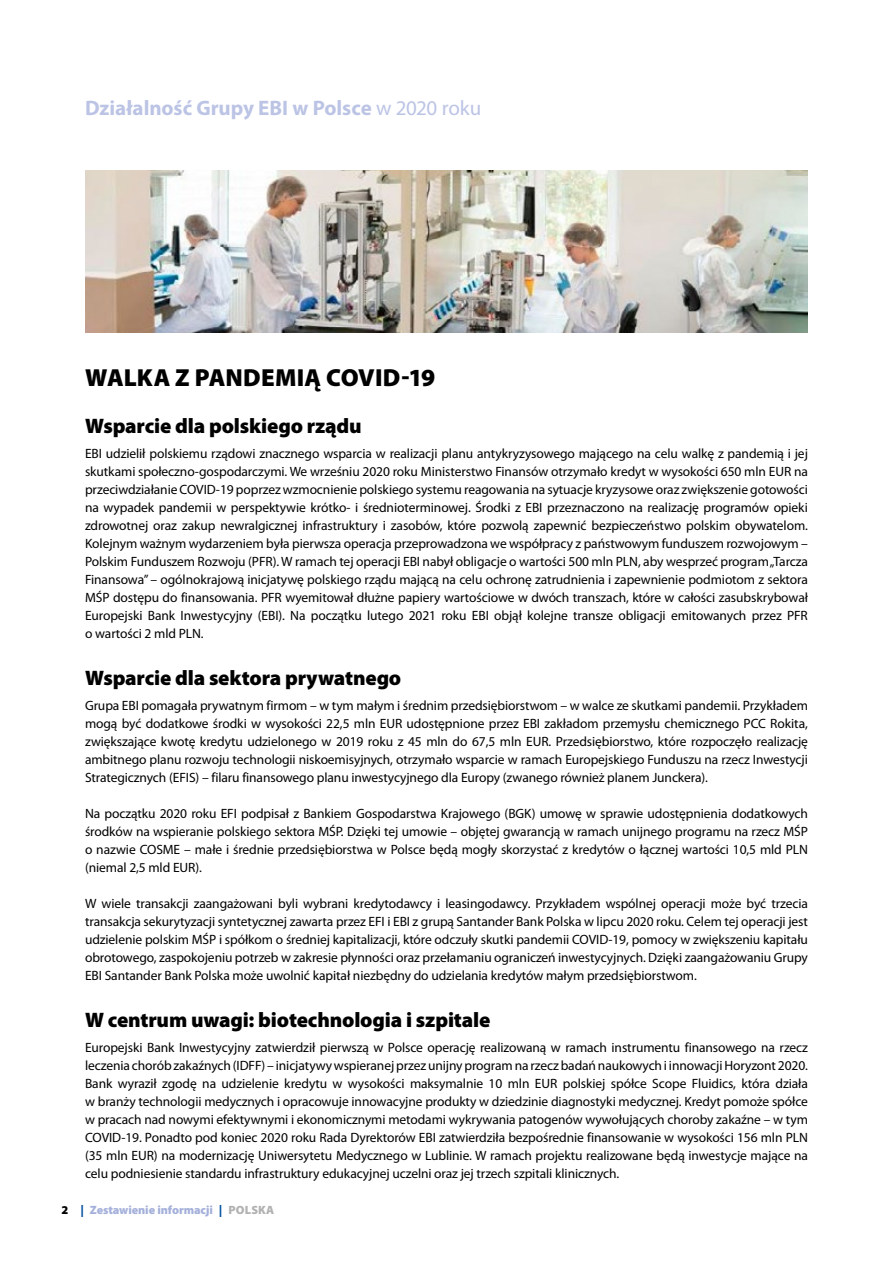
<style>
.page{position:relative;width:893px;height:1263px;background:#fff}
.page>*{position:absolute;margin:0;border:0;box-sizing:border-box;transform-origin:0 0}
.t1{font:900 24.75px "Myriad Pro";color:#000}
.t2{font:900 21px "Myriad Pro";letter-spacing:-.01em;color:#000}
.t3{font:700 21px "Myriad Pro";letter-spacing:-.005em;color:#bcc4e5}
.t4{font:13.5px/18px "Myriad Pro";letter-spacing:-.005em;color:#000;text-align:justify}
.t5{font:900 12px "Myriad Pro";letter-spacing:-.005em;color:#a5b1db}
.s1{font-weight:400}
.s2{color:#000}
.s3{color:#0051a0}
.s4{color:#b3b2b2}
</style>
<div class="page">
<img style="left:85px;top:170px;width:723px;height:162px">
<h2 class="t3" style="left:85px;top:96px;width:398px">Działalność Grupy EBI w Polsce <span class="s1">w 2020 roku</span></h2>
<h1 class="t1" style="left:85px;top:364px;width:352px">WALKA Z PANDEMIĄ COVID-19</h1>
<h2 class="t2" style="left:85px;top:414px;width:278px">Wsparcie dla polskiego rządu</h2>
<p class="t4" style="left:85px;top:445px;width:724px">EBI udzielił polskiemu rządowi znacznego wsparcia w realizacji planu antykryzysowego mającego na celu walkę z pandemią i jej skutkami społeczno-gospodarczymi. We wrześniu 2020 roku Ministerstwo Finansów otrzymało kredyt w wysokości 650 mln EUR na przeciwdziałanie COVID-19 poprzez wzmocnienie polskiego systemu reagowania na sytuacje kryzysowe oraz zwiększenie gotowości na wypadek pandemii w perspektywie krótko- i średnioterminowej. Środki z EBI przeznaczono na realizację programów opieki zdrowotnej oraz zakup newralgicznej infrastruktury i zasobów, które pozwolą zapewnić bezpieczeństwo polskim obywatelom.<br>Kolejnym ważnym wydarzeniem była pierwsza operacja przeprowadzona we współpracy z państwowym funduszem rozwojowym – Polskim Funduszem Rozwoju (PFR). W ramach tej operacji EBI nabył obligacje o wartości 500 mln PLN, aby wesprzeć program „Tarcza Finansowa” – ogólnokrajową inicjatywę polskiego rządu mającą na celu ochronę zatrudnienia i zapewnienie podmiotom z sektora MŚP dostępu do finansowania. PFR wyemitował dłużne papiery wartościowe w dwóch transzach, które w całości zasubskrybował Europejski Bank Inwestycyjny (EBI). Na początku lutego 2021 roku EBI objął kolejne transze obligacji emitowanych przez PFR o wartości 2 mld PLN.</p>
<h2 class="t2" style="left:85px;top:666px;width:318px">Wsparcie dla sektora prywatnego</h2>
<p class="t4" style="left:85px;top:697px;width:724px">Grupa EBI pomagała prywatnym firmom – w tym małym i średnim przedsiębiorstwom – w walce ze skutkami pandemii. Przykładem mogą być dodatkowe środki w wysokości 22,5 mln EUR udostępnione przez EBI zakładom przemysłu chemicznego PCC Rokita, zwiększające kwotę kredytu udzielonego w 2019 roku z 45 mln do 67,5 mln EUR. Przedsiębiorstwo, które rozpoczęło realizację ambitnego planu rozwoju technologii niskoemisyjnych, otrzymało wsparcie w ramach Europejskiego Funduszu na rzecz Inwestycji Strategicznych (EFIS) – filaru finansowego planu inwestycyjnego dla Europy (zwanego również planem Junckera).</p>
<p class="t4" style="left:85px;top:805px;width:724px">Na początku 2020 roku EFI podpisał z Bankiem Gospodarstwa Krajowego (BGK) umowę w sprawie udostępnienia dodatkowych środków na wspieranie polskiego sektora MŚP. Dzięki tej umowie – objętej gwarancją w ramach unijnego programu na rzecz MŚP o nazwie COSME – małe i średnie przedsiębiorstwa w Polsce będą mogły skorzystać z kredytów o łącznej wartości 10,5 mld PLN (niemal 2,5 mld EUR).</p>
<p class="t4" style="left:85px;top:895px;width:724px">W wiele transakcji zaangażowani byli wybrani kredytodawcy i leasingodawcy. Przykładem wspólnej operacji może być trzecia transakcja sekurytyzacji syntetycznej zawarta przez EFI i EBI z grupą Santander Bank Polska w lipcu 2020 roku. Celem tej operacji jest udzielenie polskim MŚP i spółkom o średniej kapitalizacji, które odczuły skutki pandemii COVID-19, pomocy w zwiększeniu kapitału obrotowego, zaspokojeniu potrzeb w zakresie płynności oraz przełamaniu ograniczeń inwestycyjnych. Dzięki zaangażowaniu Grupy EBI Santander Bank Polska może uwolnić kapitał niezbędny do udzielania kredytów małym przedsiębiorstwom.</p>
<h2 class="t2" style="left:85px;top:1008px;width:407px">W centrum uwagi: biotechnologia i szpitale</h2>
<p class="t4" style="left:85px;top:1039px;width:724px">Europejski Bank Inwestycyjny zatwierdził pierwszą w Polsce operację realizowaną w ramach instrumentu finansowego na rzecz leczenia chorób zakaźnych (IDFF) – inicjatywy wspieranej przez unijny program na rzecz badań naukowych i innowacji Horyzont 2020.<br>Bank wyraził zgodę na udzielenie kredytu w wysokości maksymalnie 10 mln EUR polskiej spółce Scope Fluidics, która działa w branży technologii medycznych i opracowuje innowacyjne produkty w dziedzinie diagnostyki medycznej. Kredyt pomoże spółce w pracach nad nowymi efektywnymi i ekonomicznymi metodami wykrywania patogenów wywołujących choroby zakaźne – w tym COVID-19. Ponadto pod koniec 2020 roku Rada Dyrektorów EBI zatwierdziła bezpośrednie finansowanie w wysokości 156 mln PLN (35 mln EUR) na modernizację Uniwersytetu Medycznego w Lublinie. W ramach projektu realizowane będą inwestycje mające na celu podniesienie standardu infrastruktury edukacyjnej uczelni oraz jej trzech szpitali klinicznych.</p>
<p class="t5" style="left:62px;top:1203px;width:214px"><span class="s2">2</span> <span class="s3">|</span> Zestawienie informacji <span class="s3">|</span> <span class="s4">POLSKA</span></p>
</div>
